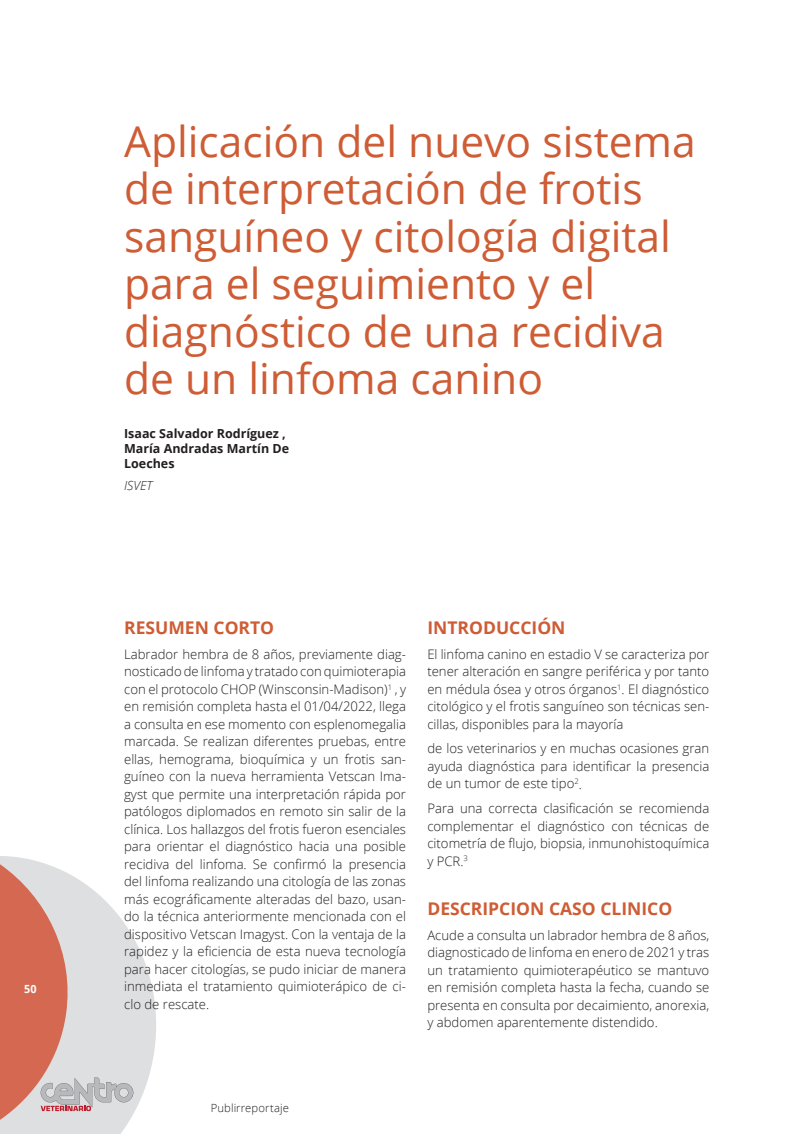
<style>
.page{position:relative;width:798px;height:1134px;background:#fff}
.page>*{position:absolute;margin:0;border:0;box-sizing:border-box;transform-origin:0 0}
.t1{font:42.5px/47.5px "Open Sans";color:#ce5c35}
.t2{font:700 17.5px "Open Sans";color:#ce5c35}
.t3{font:300 13.12px/17.5px "Open Sans";color:#231f20;text-align:justify}
.t4{font:700 12.5px/15px "Open Sans";color:#231f20}
.t5{font:italic 300 12.5px "Open Sans";color:#231f20}
.t6{font:300 11.25px "Open Sans";letter-spacing:.01em;color:#231f20}
.t7{font:700 11.25px "Open Sans";color:#fff;scale:.96 1}
</style>
<div class="page">
<svg style="left:0;top:856px;width:156px;height:278px;fill:#dedfe1"></svg>
<svg style="left:0;top:864px;width:133px;height:256px"></svg>
<p class="t7" style="left:24px;top:980px;width:14px">50</p>
<h1 class="t1" style="left:124px;top:116px;width:573px">Aplicación del nuevo sistema de interpretación de frotis sanguíneo y citología digital para el seguimiento y el diagnóstico de una recidiva de un linfoma canino</h1>
<p class="t4" style="left:124px;top:426px;width:166px">Isaac Salvador Rodríguez ,<br>María Andradas Martín De<br>Loeches</p>
<p class="t5" style="left:124px;top:477px;width:30px">ISVET</p>
<h2 class="t2" style="left:124px;top:616px;width:151px">RESUMEN CORTO</h2>
<p class="t3" style="left:124px;top:645px;width:283px">Labrador hembra de 8 años, previamente diag&shy;nosticado de linfoma y tratado con quimioterapia con el protocolo CHOP (Winsconsin-Madison)<sup>1</sup> , y en remisión completa hasta el 01/04/2022, llega a consulta en ese momento con esplenomegalia marcada. Se realizan diferentes pruebas, entre ellas, hemograma, bioquímica y un frotis san&shy;guíneo con la nueva herramienta Vetscan Ima&shy;gyst que permite una interpretación rápida por patólogos diplomados en remoto sin salir de la clínica. Los hallazgos del frotis fueron esenciales para orientar el diagnóstico hacia una posible recidiva del linfoma. Se confirmó la presencia del linfoma realizando una citología de las zonas más ecográficamente alteradas del bazo, usan&shy;do la técnica anteriormente mencionada con el dispositivo Vetscan Imagyst. Con la ventaja de la rapidez y la eficiencia de esta nueva tecnología para hacer citologías, se pudo iniciar de manera inmediata el tratamiento quimioterápico de ci&shy;clo de rescate.</p>
<h2 class="t2" style="left:427px;top:616px;width:140px">INTRODUCCIÓN</h2>
<p class="t3" style="left:427px;top:645px;width:283px">El linfoma canino en estadio V se caracteriza por tener alteración en sangre periférica y por tanto en médula ósea y otros órganos<sup>1</sup>. El diagnóstico citológico y el frotis sanguíneo son técnicas sen&shy;cillas, disponibles para la mayoría</p>
<p class="t3" style="left:427px;top:740px;width:283px">de los veterinarios y en muchas ocasiones gran ayuda diagnóstica para identificar la presencia de un tumor de este tipo<sup>2</sup>.</p>
<p class="t3" style="left:427px;top:799px;width:283px">Para una correcta clasificación se recomienda complementar el diagnóstico con técnicas de citometría de flujo, biopsia, inmunohistoquímica y PCR.<sup>3</sup></p>
<h2 class="t2" style="left:427px;top:896px;width:246px">DESCRIPCION CASO CLINICO</h2>
<p class="t3" style="left:427px;top:926px;width:283px">Acude a consulta un labrador hembra de 8 años, diagnosticado de linfoma en enero de 2021 y tras un tratamiento quimioterapéutico se mantuvo en remisión completa hasta la fecha, cuando se presenta en consulta por decaimiento, anorexia, y abdomen aparentemente distendido.</p>
<p class="t6" style="left:211px;top:1100px;width:80px">Publirreportaje</p>
</div>
